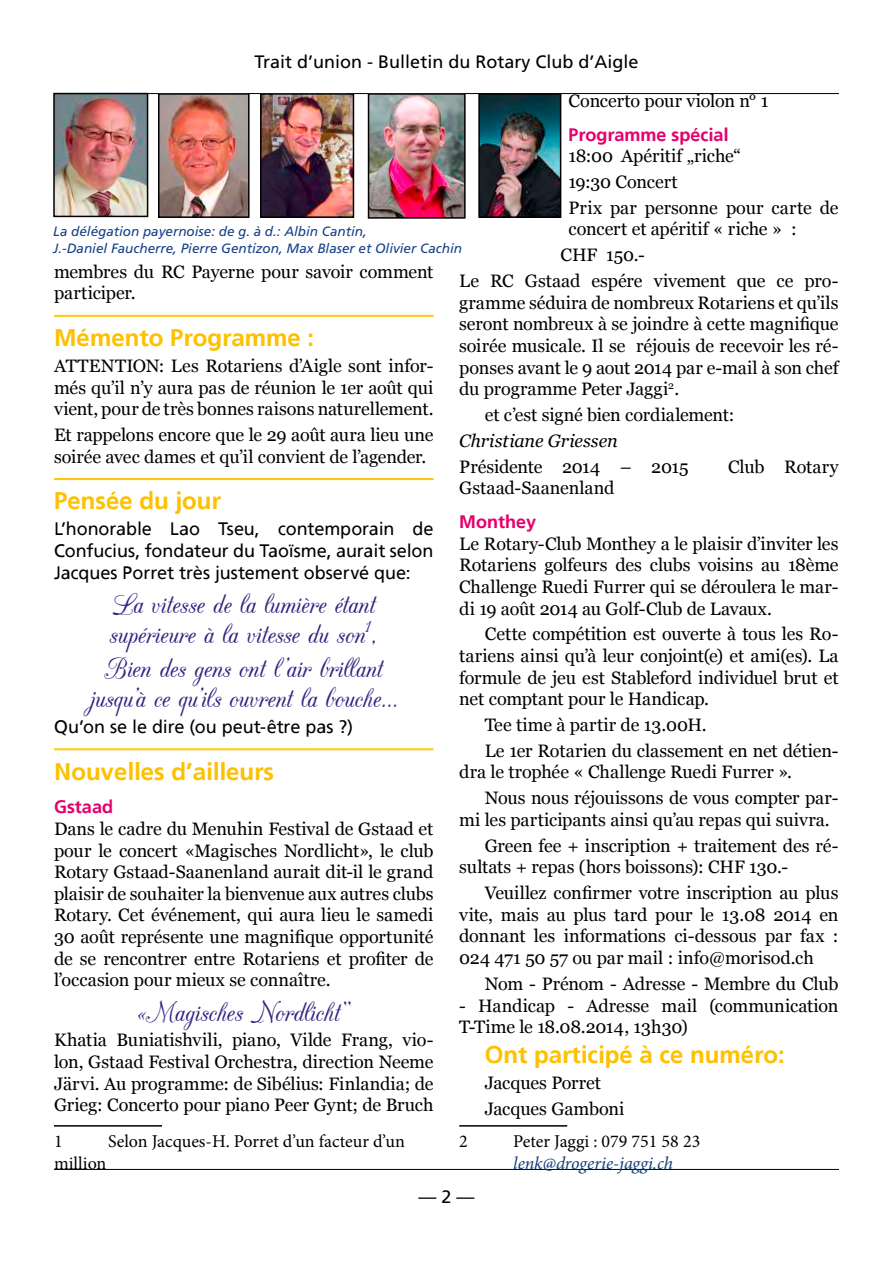
<style>
.page{position:relative;width:893px;height:1263px;background:#fff}
.page>*{position:absolute;margin:0;border:0;box-sizing:border-box;transform-origin:0 0}
.t1{font:33px/30px "CAC Champagne";letter-spacing:-.005em;color:#312783}
.t2{font:700 24px "Frutiger Linotype";color:#fdc100}
.t3{font:18px/21.6px "Georgia";letter-spacing:-.005em;color:#000}
.t4{font:18px/21.6px "Frutiger Linotype";letter-spacing:-.005em;color:#000;text-align:justify}
.t5{font:18px "Minion Pro";color:#000}
.t6{font:18px "Frutiger LT Std";color:#000}
.t7{font:700 18px "Frutiger Linotype";color:#e6006c}
.t8{font:italic 18px "Minion Pro";color:#113d78}
.t9{font:italic 18px "Georgia";color:#000}
.t10{font:italic 13.5px/16.2px "Frutiger LT Std";color:#17418a}
</style>
<div class="page">
<hr style="left:54px;top:93px;width:785px;height:1px;background:#000">
<hr style="left:54px;top:1169px;width:785px;height:1px;background:#000">
<hr style="left:54px;top:315px;width:380px;height:1px;background:#fdc100">
<hr style="left:54px;top:316px;width:380px;height:1px;background:#fdc100">
<hr style="left:54px;top:478px;width:380px;height:1px;background:#fdc100">
<hr style="left:54px;top:479px;width:380px;height:1px;background:#fdc100">
<hr style="left:54px;top:748px;width:380px;height:1px;background:#fdc100">
<hr style="left:54px;top:749px;width:380px;height:1px;background:#fdc100">
<hr style="left:54px;top:1125px;width:108px;height:1px;background:#000">
<hr style="left:459px;top:1125px;width:108px;height:1px;background:#000">
<img style="left:56px;top:96px;width:89px;height:118px">
<div style="left:53px;top:93px;width:95px;height:124px;border:2px solid #000"></div>
<img style="left:161px;top:96px;width:86px;height:119px">
<div style="left:158px;top:93px;width:92px;height:125px;border:2px solid #000"></div>
<img style="left:263px;top:96px;width:88px;height:119px">
<div style="left:260px;top:93px;width:94px;height:125px;border:2px solid #000"></div>
<img style="left:371px;top:96px;width:92px;height:120px">
<div style="left:368px;top:93px;width:98px;height:126px;border:2px solid #000"></div>
<img style="left:481px;top:96px;width:77px;height:119px">
<div style="left:478px;top:93px;width:83px;height:125px;border:2px solid #000"></div>
<p class="t6" style="left:255px;top:51px;width:385px">Trait d’union - Bulletin du Rotary Club d’Aigle</p>
<p class="t3" style="left:568px;top:90px;width:202px">Concerto pour violon n° 1</p>
<p class="t7" style="left:568px;top:123px;width:162px">Programme spécial</p>
<p class="t3" style="left:568px;top:143px;width:271px;line-height:25.8px">18:00 Apéritif „riche“<br>19:30 Concert<br>Prix par personne pour carte de</p>
<p class="t3" style="left:568px;top:219px;width:230px">concert et apéritif « riche » :</p>
<p class="t3" style="left:561px;top:245px;width:86px">CHF 150.-</p>
<p class="t3" style="left:459px;top:271px;width:381px">Le RC Gstaad espére vivement que ce pro-</p>
<p class="t3" style="left:459px;top:292px;width:381px;text-align:justify">gramme séduira de nombreux Rotariens et qu’ils seront nombreux à se joindre à cette magnifique soirée musicale. Il se réjouis de recevoir les ré&shy;ponses avant le 9 aout 2014 par e-mail à son chef du programme Peter Jaggi<sup>2</sup>.</p>
<p class="t3" style="left:485px;top:404px;width:251px">et c’est signé bien cordialement:</p>
<p class="t9" style="left:459px;top:429px;width:160px">Christiane Griessen</p>
<p class="t3" style="left:459px;top:456px;width:231px">Présidente 2014 – 2015</p>
<p class="t3" style="left:728px;top:456px;width:112px">Club Rotary</p>
<p class="t3" style="left:459px;top:478px;width:157px">Gstaad-Saanenland</p>
<p class="t7" style="left:459px;top:511px;width:79px">Monthey</p>
<p class="t3" style="left:459px;top:533px;width:381px;text-align:justify">Le Rotary-Club Monthey a le plaisir d’inviter les Rotariens golfeurs des clubs voisins au 18ème Challenge Ruedi Furrer qui se déroulera le mar&shy;di 19 août 2014 au Golf-Club de Lavaux.</p>
<p class="t3" style="left:459px;top:624px;width:381px;text-align:justify;text-indent:26px">Cette compétition est ouverte à tous les Ro&shy;tariens ainsi qu’à leur conjoint(e) et ami(es). La formule de jeu est Stableford individuel brut et net comptant pour le Handicap.</p>
<p class="t3" style="left:485px;top:712px;width:355px;line-height:25.8px">Tee time à partir de 13.00H.<br>Le 1er Rotarien du classement en net détien-</p>
<p class="t3" style="left:485px;top:760px;width:355px;line-height:25.8px;text-indent:-26px">dra le trophée « Challenge Ruedi Furrer ».<br>Nous nous réjouissons de vous compter par-</p>
<p class="t3" style="left:485px;top:807px;width:355px;line-height:25.8px;text-indent:-26px">mi les participants ainsi qu’au repas qui suivra.<br>Green fee + inscription + traitement des ré-</p>
<p class="t3" style="left:485px;top:855px;width:355px;line-height:25.8px;text-indent:-26px">sultats + repas (hors boissons): CHF 130.-<br>Veuillez confirmer votre inscription au plus</p>
<p class="t3" style="left:459px;top:904px;width:381px;text-align:justify">vite, mais au plus tard pour le 13.08 2014 en donnant les informations ci-dessous par fax :<br>024 471 50 57 ou par mail : info@morisod.ch</p>
<p class="t3" style="left:485px;top:973px;width:355px">Nom - Prénom - Adresse - Membre du Club</p>
<p class="t3" style="left:459px;top:995px;width:381px">- Handicap - Adresse mail (communication<br>T-Time le 18.08.2014, 13h30)</p>
<h2 class="t2" style="left:485px;top:1040px;width:302px">Ont participé à ce numéro:</h2>
<p class="t3" style="left:485px;top:1070px;width:141px;line-height:25.8px">Jacques Porret<br>Jacques Gamboni</p>
<p class="t5" style="left:459px;top:1130px;width:10px">2</p>
<p class="t5" style="left:513px;top:1130px;width:189px">Peter Jaggi : 079 751 58 23</p>
<p class="t8" style="left:513px;top:1151px;width:161px">lenk@drogerie-jaggi.ch</p>
<p class="t10" style="left:53px;top:224px;width:410px">La délégation payernoise: de g. à d.: Albin Cantin,<br>J.-Daniel Faucherre, Pierre Gentizon, Max Blaser et Olivier Cachin</p>
<p class="t3" style="left:54px;top:261px;width:381px">membres du RC Payerne pour savoir comment participer.</p>
<h2 class="t2" style="left:54px;top:323px;width:262px">Mémento Programme :</h2>
<p class="t3" style="left:54px;top:355px;width:381px;text-align:justify">ATTENTION: Les Rotariens d’Aigle sont infor&shy;més qu’il n’y aura pas de réunion le 1er août qui vient, pour de très bonnes raisons naturellement.</p>
<p class="t3" style="left:54px;top:424px;width:381px">Et rappelons encore que le 29 août aura lieu une soirée avec dames et qu’il convient de l’agender.</p>
<h2 class="t2" style="left:54px;top:486px;width:168px">Pensée du jour</h2>
<p class="t4" style="left:54px;top:518px;width:381px">L’honorable Lao Tseu, contemporain de Confucius, fondateur du Taoïsme, aurait selon Jacques Porret très justement observé que:</p>
<h1 class="t1" style="left:110px;top:590px;width:270px">La vitesse de la lumière étant supérieure à la vitesse du son<sup>1</sup>,</h1>
<h1 class="t1" style="left:88px;top:654px;width:312px;text-align:center">Bien des gens ont l’air brillant jusqu’à ce qu’ils ouvrent la bouche...</h1>
<p class="t4" style="left:54px;top:716px;width:301px">Qu’on se le dire (ou peut-être pas ?)</p>
<h2 class="t2" style="left:54px;top:757px;width:222px">Nouvelles d’ailleurs</h2>
<p class="t7" style="left:54px;top:796px;width:61px">Gstaad</p>
<p class="t3" style="left:54px;top:818px;width:381px;text-align:justify">Dans le cadre du Menuhin Festival de Gstaad et pour le concert «Magisches Nordlicht», le club Rotary Gstaad-Saanenland aurait dit-il le grand plaisir de souhaiter la bienvenue aux autres clubs Rotary. Cet événement, qui aura lieu le samedi 30 août représente une magnifique opportunité de se rencontrer entre Rotariens et profiter de l’occasion pour mieux se connaître.</p>
<h1 class="t1" style="left:137px;top:998px;width:214px">«Magisches Nordlicht“</h1>
<p class="t3" style="left:54px;top:1030px;width:381px;text-align:justify">Khatia Buniatishvili, piano, Vilde Frang, vio&shy;lon, Gstaad Festival Orchestra, direction Neeme Järvi. Au programme: de Sibélius: Finlandia; de Grieg: Concerto pour piano Peer Gynt; de Bruch</p>
<p class="t5" style="left:54px;top:1130px;width:10px">1</p>
<p class="t5" style="left:108px;top:1130px;width:299px">Selon Jacques-H. Porret d’un facteur d’un</p>
<p class="t5" style="left:54px;top:1151px;width:54px">million</p>
<p class="t6" style="left:418px;top:1186px;width:58px">— 2 —</p>
</div>
